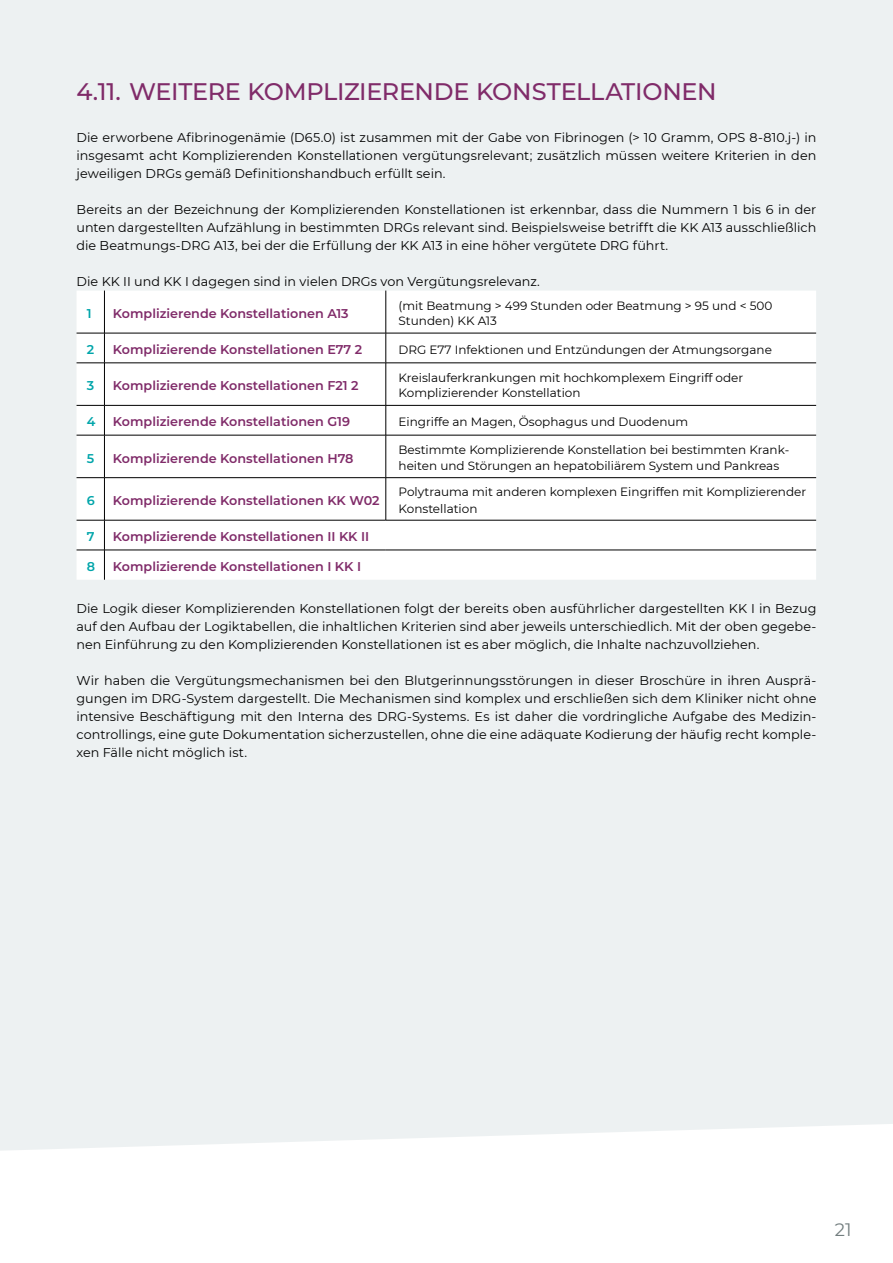
<style>
.page{position:relative;width:893px;height:1263px;background:#fff}
.page>*{position:absolute;margin:0;border:0;box-sizing:border-box;transform-origin:0 0}
.t1{font:500 24px "Montserrat";letter-spacing:-.015em;color:#802b69}
.t2{font:18px "Montserrat";color:#727d7e}
.t3{font:12.75px/18px "Montserrat";letter-spacing:.005em;color:#000;text-align:justify}
.t4{font:600 12.75px "Montserrat";color:#802b69}
.t5{font:600 12.75px "Montserrat";color:#00a5aa}
.t6{font:12px/15px "Montserrat";color:#000}
</style>
<div class="page">
<div style="left:0;top:0;width:893px;height:1151px;background:#edf1f2"></div>
<svg style="left:77px;top:291px;width:739px;height:289px"></svg>
<svg style="left:77px;top:333px;width:27px;height:1px"></svg>
<hr style="left:104px;top:333px;width:282px;height:1px;background:#000">
<hr style="left:386px;top:333px;width:430px;height:1px;background:#000">
<svg style="left:77px;top:363px;width:27px;height:1px"></svg>
<hr style="left:104px;top:363px;width:282px;height:1px;background:#000">
<hr style="left:386px;top:363px;width:430px;height:1px;background:#000">
<svg style="left:77px;top:405px;width:27px;height:1px"></svg>
<hr style="left:104px;top:405px;width:282px;height:1px;background:#000">
<hr style="left:386px;top:405px;width:430px;height:1px;background:#000">
<svg style="left:77px;top:435px;width:27px;height:1px"></svg>
<hr style="left:104px;top:435px;width:282px;height:1px;background:#000">
<hr style="left:386px;top:435px;width:430px;height:1px;background:#000">
<svg style="left:77px;top:477px;width:27px;height:1px"></svg>
<hr style="left:104px;top:477px;width:282px;height:1px;background:#000">
<hr style="left:386px;top:477px;width:430px;height:1px;background:#000">
<svg style="left:77px;top:520px;width:27px;height:1px"></svg>
<hr style="left:104px;top:520px;width:282px;height:1px;background:#000">
<hr style="left:386px;top:520px;width:430px;height:1px;background:#000">
<svg style="left:77px;top:550px;width:27px;height:1px"></svg>
<hr style="left:104px;top:550px;width:282px;height:1px;background:#000">
<hr style="left:386px;top:550px;width:430px;height:1px;background:#000">
<hr style="left:104px;top:291px;width:1px;height:42px;background:#000">
<hr style="left:386px;top:291px;width:1px;height:42px;background:#000">
<hr style="left:104px;top:333px;width:1px;height:30px;background:#000">
<hr style="left:386px;top:333px;width:1px;height:30px;background:#000">
<hr style="left:104px;top:363px;width:1px;height:42px;background:#000">
<hr style="left:386px;top:363px;width:1px;height:42px;background:#000">
<hr style="left:104px;top:405px;width:1px;height:30px;background:#000">
<hr style="left:386px;top:405px;width:1px;height:30px;background:#000">
<hr style="left:104px;top:435px;width:1px;height:42px;background:#000">
<hr style="left:386px;top:435px;width:1px;height:42px;background:#000">
<hr style="left:104px;top:478px;width:1px;height:42px;background:#000">
<hr style="left:386px;top:478px;width:1px;height:42px;background:#000">
<hr style="left:104px;top:520px;width:1px;height:30px;background:#000">
<hr style="left:104px;top:550px;width:1px;height:30px;background:#000">
<h1 class="t1" style="left:77px;top:74px;width:641px">4.11. WEITERE KOMPLIZIERENDE KONSTELLATIONEN</h1>
<p class="t3" style="left:77px;top:128px;width:741px">Die erworbene Afibrinogenämie (D65.0) ist zusammen mit der Gabe von Fibrinogen (&gt; 10 Gramm, OPS 8-810.j-) in insgesamt acht Komplizierenden Konstellationen vergütungsrelevant; zusätzlich müssen weitere Kriterien in den jeweiligen DRGs gemäß Definitionshandbuch erfüllt sein.</p>
<p class="t3" style="left:77px;top:200px;width:741px">Bereits an der Bezeichnung der Komplizierenden Konstellationen ist erkennbar, dass die Nummern 1 bis 6 in der unten dargestellten Aufzählung in bestimmten DRGs relevant sind. Beispielsweise betrifft die KK A13 ausschließlich die Beatmungs-DRG A13, bei der die Erfüllung der KK A13 in eine höher vergütete DRG führt.</p>
<p class="t3" style="left:77px;top:272px;width:465px">Die KK II und KK I dagegen sind in vielen DRGs von Vergütungsrelevanz.</p>
<p class="t5" style="left:87px;top:304px;width:6px">1</p>
<p class="t4" style="left:113px;top:304px;width:237px">Komplizierende Konstellationen A13</p>
<p class="t6" style="left:399px;top:298px;width:375px">(mit Beatmung &gt; 499 Stunden oder Beatmung &gt; 95 und &lt; 500<br>Stunden) KK A13</p>
<p class="t5" style="left:87px;top:341px;width:9px">2</p>
<p class="t4" style="left:113px;top:341px;width:251px">Komplizierende Konstellationen E77 2</p>
<p class="t6" style="left:399px;top:342px;width:375px">DRG E77 Infektionen und Entzündungen der Atmungsorgane</p>
<p class="t5" style="left:87px;top:377px;width:9px">3</p>
<p class="t4" style="left:113px;top:377px;width:247px">Komplizierende Konstellationen F21 2</p>
<p class="t6" style="left:399px;top:370px;width:346px">Kreislauferkrankungen mit hochkomplexem Eingriff oder<br>Komplizierender Konstellation</p>
<p class="t5" style="left:87px;top:413px;width:10px">4</p>
<p class="t4" style="left:113px;top:413px;width:239px">Komplizierende Konstellationen G19</p>
<p class="t6" style="left:399px;top:414px;width:291px">Eingriffe an Magen, Ösophagus und Duodenum</p>
<p class="t5" style="left:87px;top:449px;width:9px">5</p>
<p class="t4" style="left:113px;top:449px;width:242px">Komplizierende Konstellationen H78</p>
<p class="t6" style="left:399px;top:441px;width:392px;line-height:16.5px">Bestimmte Komplizierende Konstellation bei bestimmten Krank&shy;heiten und Störungen an hepatobiliärem System und Pankreas</p>
<p class="t5" style="left:87px;top:491px;width:9px">6</p>
<p class="t4" style="left:113px;top:491px;width:268px">Komplizierende Konstellationen KK W02</p>
<p class="t6" style="left:399px;top:483px;width:409px;line-height:16.5px">Polytrauma mit anderen komplexen Eingriffen mit Komplizierender<br>Konstellation</p>
<p class="t5" style="left:87px;top:528px;width:9px">7</p>
<p class="t4" style="left:113px;top:528px;width:258px">Komplizierende Konstellationen II KK II</p>
<p class="t5" style="left:87px;top:557px;width:10px">8</p>
<p class="t4" style="left:113px;top:557px;width:250px">Komplizierende Konstellationen I KK I</p>
<p class="t3" style="left:77px;top:599px;width:741px">Die Logik dieser Komplizierenden Konstellationen folgt der bereits oben ausführlicher dargestellten KK I in Bezug auf den Aufbau der Logiktabellen, die inhaltlichen Kriterien sind aber jeweils unterschiedlich. Mit der oben gegebe&shy;nen Einführung zu den Komplizierenden Konstellationen ist es aber möglich, die Inhalte nachzuvollziehen.</p>
<p class="t3" style="left:77px;top:671px;width:741px">Wir haben die Vergütungsmechanismen bei den Blutgerinnungsstörungen in dieser Broschüre in ihren Ausprä&shy;gungen im DRG-System dargestellt. Die Mechanismen sind komplex und erschließen sich dem Kliniker nicht ohne intensive Beschäftigung mit den Interna des DRG-Systems. Es ist daher die vordringliche Aufgabe des Medizin&shy;controllings, eine gute Dokumentation sicherzustellen, ohne die eine adäquate Kodierung der häufig recht komple&shy;xen Fälle nicht möglich ist.</p>
<h2 class="t2" style="left:835px;top:1217px;width:18px">21</h2>
</div>
